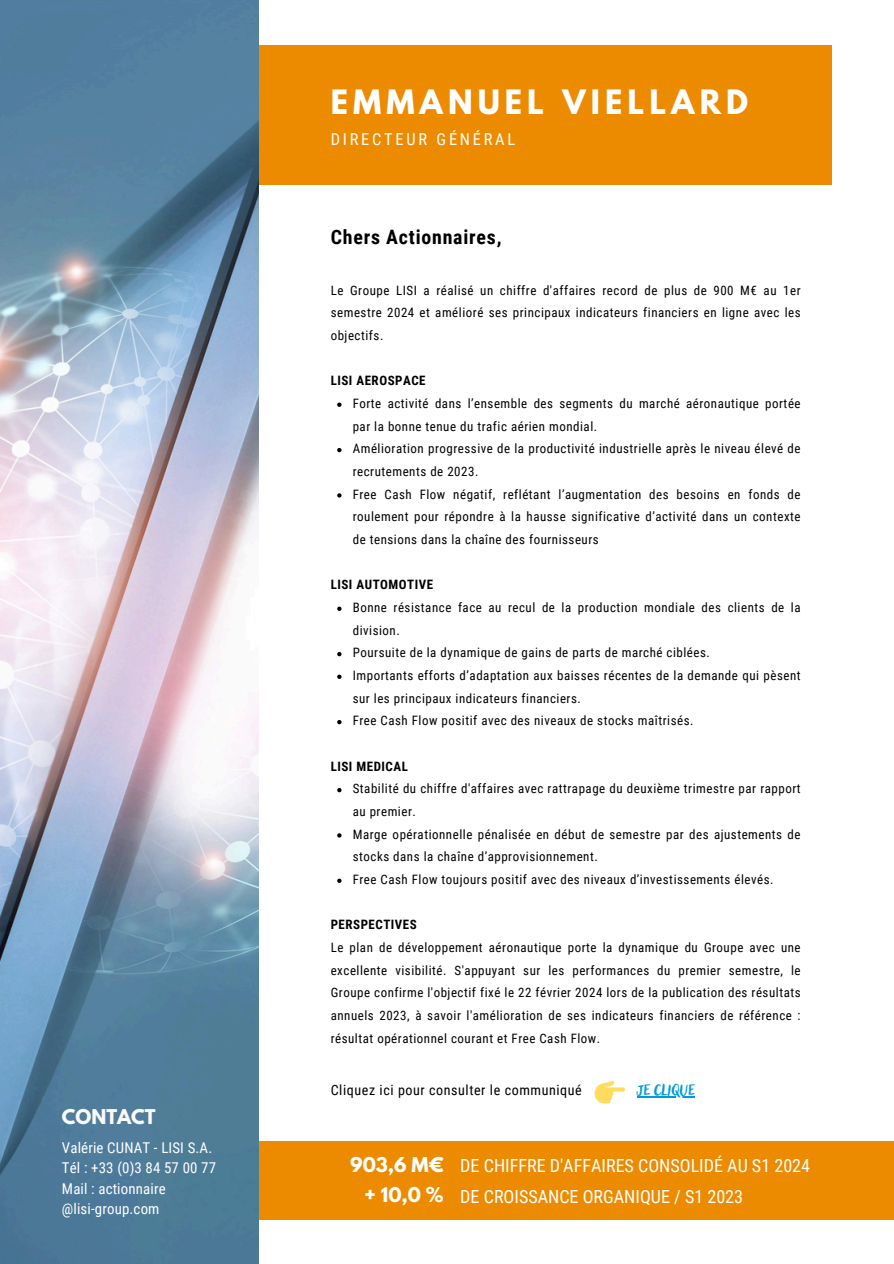
<style>
.page{position:relative;width:894px;height:1264px;background:#fff}
.page>*{position:absolute;margin:0;border:0;box-sizing:border-box;transform-origin:0 0}
.t1{font:700 29.85px "League Spartan";letter-spacing:.17em;color:#fff}
.t2{font:21.15px "Adlery Pro Blockletter";color:#009cde}
.t3{font:700 19.8px "Roboto Condensed";letter-spacing:.04em;color:#000}
.t4{font:18.15px "Roboto Condensed";color:#fff}
.t5{font:700 18.15px "League Spartan";color:#fff}
.t6{font:700 18.15px "League Spartan";color:#f9f9f9}
.t7{font:16.35px "Roboto Condensed";letter-spacing:.17em;color:#fff}
.t8{font:14.85px "Roboto Condensed";letter-spacing:.01em;color:#fff}
.t9{font:14.1px "Roboto Condensed";letter-spacing:.04em;color:#000}
.t10{font:12.9px/22.6px "Roboto Condensed";letter-spacing:.04em;color:#000}
.t11{font:700 12.9px "Roboto Condensed";letter-spacing:.04em;color:#000}
</style>
<div class="page">
<div style="left:258px;top:46px;width:573px;height:138px;background:#ed8b00"></div>
<div style="left:258px;top:1141px;width:635px;height:49px;background:#ed8b00"></div>
<div style="left:258px;top:1170px;width:635px;height:50px;background:#ed8b00"></div>
<svg style="left:337px;top:402px;width:4px;height:5px"></svg>
<svg style="left:337px;top:448px;width:4px;height:4px"></svg>
<svg style="left:337px;top:493px;width:4px;height:4px"></svg>
<svg style="left:337px;top:606px;width:4px;height:5px"></svg>
<svg style="left:337px;top:652px;width:4px;height:4px"></svg>
<svg style="left:337px;top:674px;width:4px;height:5px"></svg>
<svg style="left:337px;top:720px;width:4px;height:4px"></svg>
<svg style="left:337px;top:788px;width:4px;height:4px"></svg>
<svg style="left:337px;top:833px;width:4px;height:4px"></svg>
<svg style="left:337px;top:878px;width:4px;height:5px"></svg>
<svg style="left:594px;top:1080px;width:30px;height:23px"></svg>
<img style="left:0;top:0;width:258px;height:1263px">
<hr style="left:637px;top:1096px;width:57px;height:1px;background:#009cde">
<p class="t6" style="left:62px;top:1107px;width:95px">CONTACT</p>
<p class="t8" style="left:62px;top:1139px;width:152px">Valérie CUNAT - LISI S.A.</p>
<p class="t8" style="left:62px;top:1159px;width:156px">Tél : +33 (0)3 84 57 00 77</p>
<p class="t8" style="left:62px;top:1179px;width:105px">Mail : actionnaire</p>
<p class="t8" style="left:62px;top:1200px;width:99px">@lisi-group.com</p>
<p class="t1" style="left:330px;top:88px;width:419px">EMMANUEL VIELLARD</p>
<p class="t7" style="left:330px;top:130px;width:186px">DIRECTEUR GÉNÉRAL</p>
<p class="t3" style="left:330px;top:226px;width:172px">Chers Actionnaires,</p>
<p class="t10" style="left:330px;top:279px;width:471px;text-align:justify">Le Groupe LISI a réalisé un chiffre d'affaires record de plus de 900 M€ au 1er semestre 2024 et amélioré ses principaux indicateurs financiers en ligne avec les objectifs.</p>
<p class="t11" style="left:330px;top:373px;width:96px">LISI AEROSPACE</p>
<p class="t10" style="left:352px;top:392px;width:449px">Forte activité dans l’ensemble des segments du marché aéronautique portée par la bonne tenue du trafic aérien mondial.</p>
<p class="t10" style="left:352px;top:437px;width:449px">Amélioration progressive de la productivité industrielle après le niveau élevé de recrutements de 2023.</p>
<p class="t10" style="left:352px;top:483px;width:449px;text-align:justify">Free Cash Flow négatif, reflétant l’augmentation des besoins en fonds de roulement pour répondre à la hausse significative d’activité dans un contexte de tensions dans la chaîne des fournisseurs</p>
<p class="t11" style="left:330px;top:577px;width:104px">LISI AUTOMOTIVE</p>
<p class="t10" style="left:352px;top:596px;width:449px">Bonne résistance face au recul de la production mondiale des clients de la division.</p>
<p class="t10" style="left:352px;top:641px;width:358px">Poursuite de la dynamique de gains de parts de marché ciblées.</p>
<p class="t10" style="left:352px;top:664px;width:449px">Importants efforts d’adaptation aux baisses récentes de la demande qui pèsent sur les principaux indicateurs financiers.</p>
<p class="t10" style="left:352px;top:709px;width:342px">Free Cash Flow positif avec des niveaux de stocks maîtrisés.</p>
<p class="t11" style="left:330px;top:758px;width:79px">LISI MEDICAL</p>
<p class="t10" style="left:352px;top:777px;width:449px">Stabilité du chiffre d'affaires avec rattrapage du deuxième trimestre par rapport au premier.</p>
<p class="t10" style="left:352px;top:823px;width:449px">Marge opérationnelle pénalisée en début de semestre par des ajustements de stocks dans la chaîne d’approvisionnement.</p>
<h1 class="t10" style="left:352px;top:868px;width:422px">Free Cash Flow toujours positif avec des niveaux d’investissements élevés.</h1>
<h5 class="t11" style="left:330px;top:917px;width:88px">PERSPECTIVES</h5>
<h2 class="t10" style="left:330px;top:936px;width:471px;text-align:justify">Le plan de développement aéronautique porte la dynamique du Groupe avec une excellente visibilité. S'appuyant sur les performances du premier semestre, le Groupe confirme l'objectif fixé le 22 février 2024 lors de la publication des résultats annuels 2023, à savoir l'amélioration de ses indicateurs financiers de référence : résultat opérationnel courant et Free Cash Flow.</h2>
<p class="t9" style="left:330px;top:1082px;width:252px">Cliquez ici pour consulter le communiqué</p>
<p class="t2" style="left:637px;top:1075px;width:59px">je clique</p>
<p class="t5" style="left:350px;top:1155px;width:95px">903,6 M€</p>
<p class="t4" style="left:460px;top:1155px;width:351px">DE CHIFFRE D'AFFAIRES CONSOLIDÉ AU S1 2024</p>
<p class="t5" style="left:364px;top:1185px;width:81px">+ 10,0 %</p>
<p class="t4" style="left:460px;top:1186px;width:284px">DE CROISSANCE ORGANIQUE / S1 2023</p>
</div>
